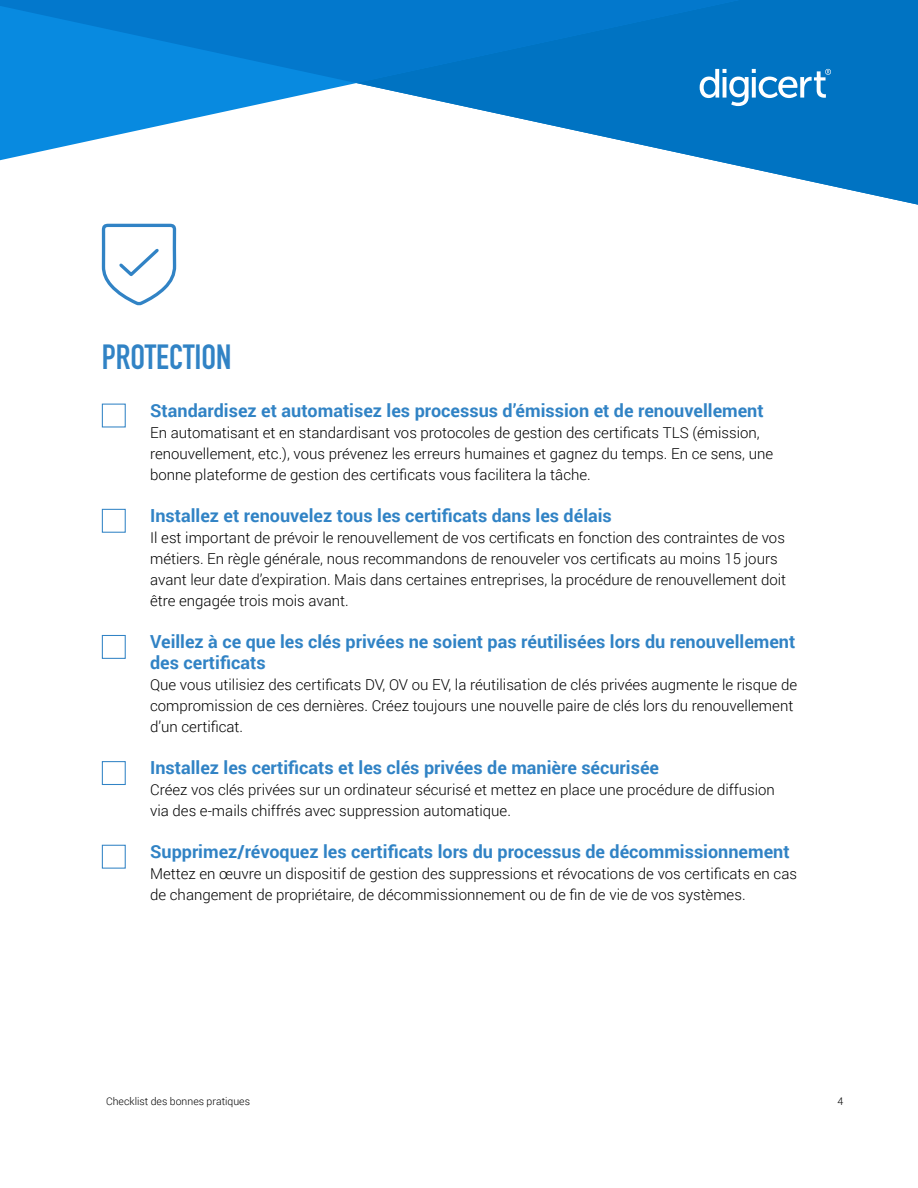
<style>
.page{position:relative;width:918px;height:1188px;background:#fff}
.page>*{position:absolute;margin:0;border:0;box-sizing:border-box;transform-origin:0 0}
.t1{font:700 34.5px "DIN Condensed";color:#3183c5}
.t2{font:700 18px/21px "Roboto";color:#3183c5}
.t3{font:300 15px/21px "Roboto";color:#000}
.t4{font:300 10.5px "Roboto";color:#000}
</style>
<div class="page">
<svg style="left:0;top:83px;width:356px;height:77px"></svg>
<svg style="left:356px;top:0;width:562px;height:205px;fill:#0073c2"></svg>
<svg style="left:0;top:0;width:740px;height:83px;background:#037ace"></svg>
<svg style="left:700px;top:69px;width:131px;height:37px"></svg>
<svg style="left:101px;top:223px;width:76px;height:83px"></svg>
<div style="left:102px;top:404px;width:24px;height:24px;border:1px solid #3183c5"></div>
<div style="left:102px;top:509px;width:24px;height:24px;border:1px solid #3183c5"></div>
<div style="left:102px;top:635px;width:24px;height:24px;border:1px solid #3183c5"></div>
<div style="left:102px;top:761px;width:24px;height:24px;border:1px solid #3183c5"></div>
<div style="left:102px;top:845px;width:24px;height:24px;border:1px solid #3183c5"></div>
<h1 class="t1" style="left:102px;top:334px;width:131px">PROTECTION</h1>
<p class="t2" style="left:150px;top:399px;width:615px">Standardisez et automatisez les processus d’émission et de renouvellement</p>
<p class="t3" style="left:150px;top:422px;width:625px">En automatisant et en standardisant vos protocoles de gestion des certificats TLS (émission, renouvellement, etc.), vous prévenez les erreurs humaines et gagnez du temps. En ce sens, une bonne plateforme de gestion des certificats vous facilitera la tâche.</p>
<p class="t2" style="left:150px;top:504px;width:463px">Installez et renouvelez tous les certificats dans les délais</p>
<p class="t3" style="left:150px;top:527px;width:638px">Il est important de prévoir le renouvellement de vos certificats en fonction des contraintes de vos métiers. En règle générale, nous recommandons de renouveler vos certificats au moins 15 jours avant leur date d’expiration. Mais dans certaines entreprises, la procédure de renouvellement doit être engagée trois mois avant.</p>
<p class="t2" style="left:150px;top:630px;width:647px">Veillez à ce que les clés privées ne soient pas réutilisées lors du renouvellement des certificats</p>
<p class="t3" style="left:150px;top:674px;width:648px">Que vous utilisiez des certificats DV, OV ou EV, la réutilisation de clés privées augmente le risque de compromission de ces dernières. Créez toujours une nouvelle paire de clés lors du renouvellement d’un certificat.</p>
<p class="t2" style="left:150px;top:756px;width:510px">Installez les certificats et les clés privées de manière sécurisée</p>
<p class="t3" style="left:150px;top:779px;width:626px">Créez vos clés privées sur un ordinateur sécurisé et mettez en place une procédure de diffusion via des e-mails chiffrés avec suppression automatique.</p>
<p class="t2" style="left:150px;top:840px;width:641px">Supprimez/révoquez les certificats lors du processus de décommissionnement</p>
<p class="t3" style="left:150px;top:863px;width:648px">Mettez en œuvre un dispositif de gestion des suppressions et révocations de vos certificats en cas de changement de propriétaire, de décommissionnement ou de fin de vie de vos systèmes.</p>
<p class="t4" style="left:106px;top:1094px;width:145px">Checklist des bonnes pratiques</p>
<p class="t4" style="left:837px;top:1094px;width:7px">4</p>
</div>
